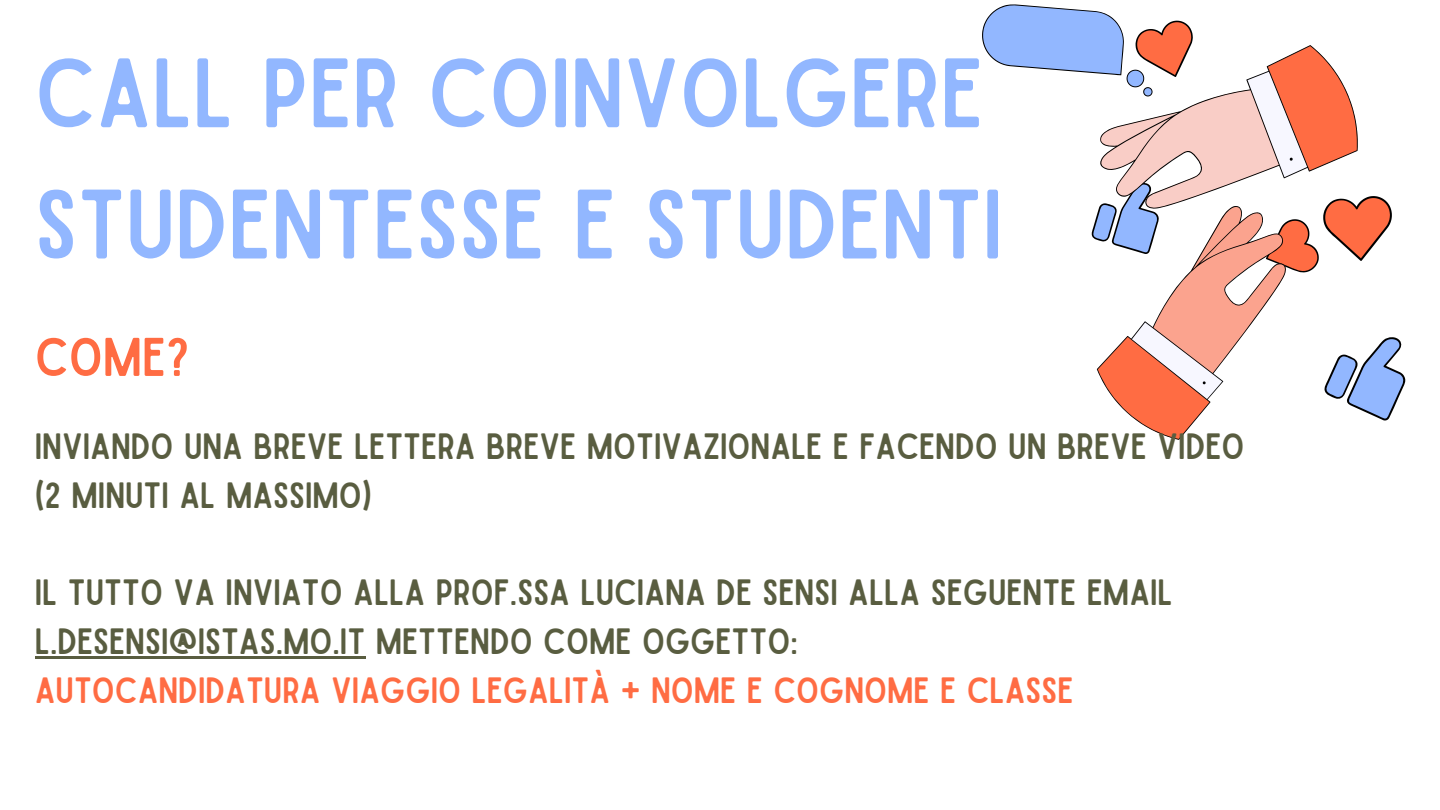
<style>
.page{position:relative;width:1440px;height:810px;background:#fff}
.page>*{position:absolute;margin:0;border:0;box-sizing:border-box;transform-origin:0 0}
.t1{font:94px/131.2px "Sailors";color:#92b7ff}
.t2{font:52px "Sailors";color:#ff6c43}
.t3{font:35px/48.8px "Sailors";color:#595d40}
.t4{font:35px "Sailors";color:#ff6c43}
</style>
<div class="page">
<svg style="left:982px;top:4px;width:424px;height:436px"></svg>
<hr style="left:35px;top:656px;width:330px;height:3px;background:#595d40">
<p class="t1" style="left:35px;top:31px;width:969px">CALL PER COINVOLGERE<br>STUDENTESSE E STUDENTI</p>
<p class="t2" style="left:35px;top:338px;width:156px">COME?</p>
<p class="t3" style="left:35px;top:423px;width:1211px">INVIANDO UNA BREVE LETTERA BREVE MOTIVAZIONALE E FACENDO UN BREVE VIDEO (2 MINUTI AL MASSIMO)</p>
<p class="t3" style="left:35px;top:570px;width:1139px">IL TUTTO VA INVIATO ALLA PROF.SSA LUCIANA DE SENSI ALLA SEGUENTE EMAIL<br>L.DESENSI@ISTAS.MO.IT METTENDO COME OGGETTO:</p>
<p class="t4" style="left:35px;top:677px;width:1040px">AUTOCANDIDATURA VIAGGIO LEGALITÀ + NOME E COGNOME E CLASSE</p>
</div>
